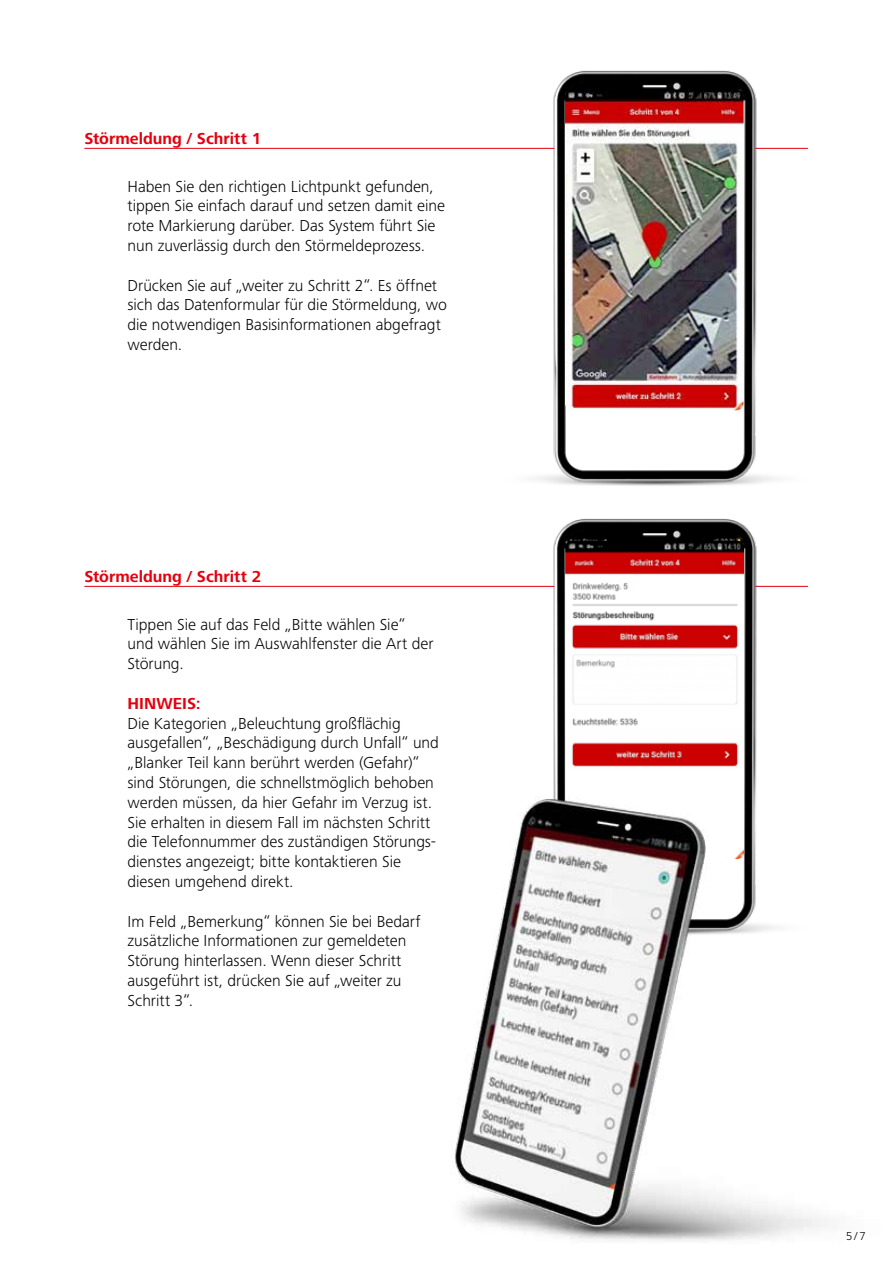
<style>
.page{position:relative;width:893px;height:1263px;background:#fff}
.page>*{position:absolute;margin:0;border:0;box-sizing:border-box;transform-origin:0 0}
.t1{font:300 16.5px/19.8px "Frutiger Next LTW1 G";color:#000}
.t2{font:700 16.5px "Frutiger Next LTW1 G";color:#e3000f}
.t3{font:300 12px "Frutiger Next LTW1 G";color:#000}
</style>
<div class="page">
<hr style="left:84px;top:148px;width:724px;height:1px;background:#e3000f">
<hr style="left:84px;top:586px;width:724px;height:1px;background:#e3000f">
<img style="left:494px;top:70px;width:314px;height:416px">
<img style="left:565px;top:90px;width:179px;height:320px">
<img style="left:494px;top:518px;width:314px;height:200px">
<img style="left:565px;top:541px;width:179px;height:177px">
<img style="left:450px;top:718px;width:379px;height:523px">
<p class="t2" style="left:84px;top:129px;width:179px">Störmeldung / Schritt 1</p>
<p class="t1" style="left:128px;top:176px;width:319px">Haben Sie den richtigen Lichtpunkt gefunden, tippen Sie einfach darauf und setzen damit eine rote Markierung darüber. Das System führt Sie nun zuverlässig durch den Störmeldeprozess.</p>
<p class="t1" style="left:128px;top:275px;width:321px">Drücken Sie auf „weiter zu Schritt 2“. Es öffnet sich das Datenformular für die Störmeldung, wo die notwendigen Basisinformationen abgefragt werden.</p>
<p class="t2" style="left:84px;top:567px;width:179px">Störmeldung / Schritt 2</p>
<p class="t1" style="left:128px;top:614px;width:308px">Tippen Sie auf das Feld „Bitte wählen Sie“ und wählen Sie im Auswahlfenster die Art der<br>Störung.</p>
<p class="t2" style="left:128px;top:694px;width:75px">HINWEIS:</p>
<p class="t1" style="left:128px;top:713px;width:313px">Die Kategorien „Beleuchtung großflächig ausgefallen“, „Beschädigung durch Unfall“ und „Blanker Teil kann berührt werden (Gefahr)“ sind Störungen, die schnellstmöglich behoben werden müssen, da hier Gefahr im Verzug ist.<br>Sie erhalten in diesem Fall im nächsten Schritt die Telefonnummer des zuständigen Störungs&shy;dienstes angezeigt; bitte kontaktieren Sie diesen umgehend direkt.</p>
<p class="t1" style="left:128px;top:911px;width:294px">Im Feld „Bemerkung“ können Sie bei Bedarf zusätzliche Informationen zur gemeldeten Störung hinterlassen. Wenn dieser Schritt ausgeführt ist, drücken Sie auf „weiter zu Schritt 3“.</p>
<p class="t3" style="left:846px;top:1229px;width:21px">5/7</p>
</div>
